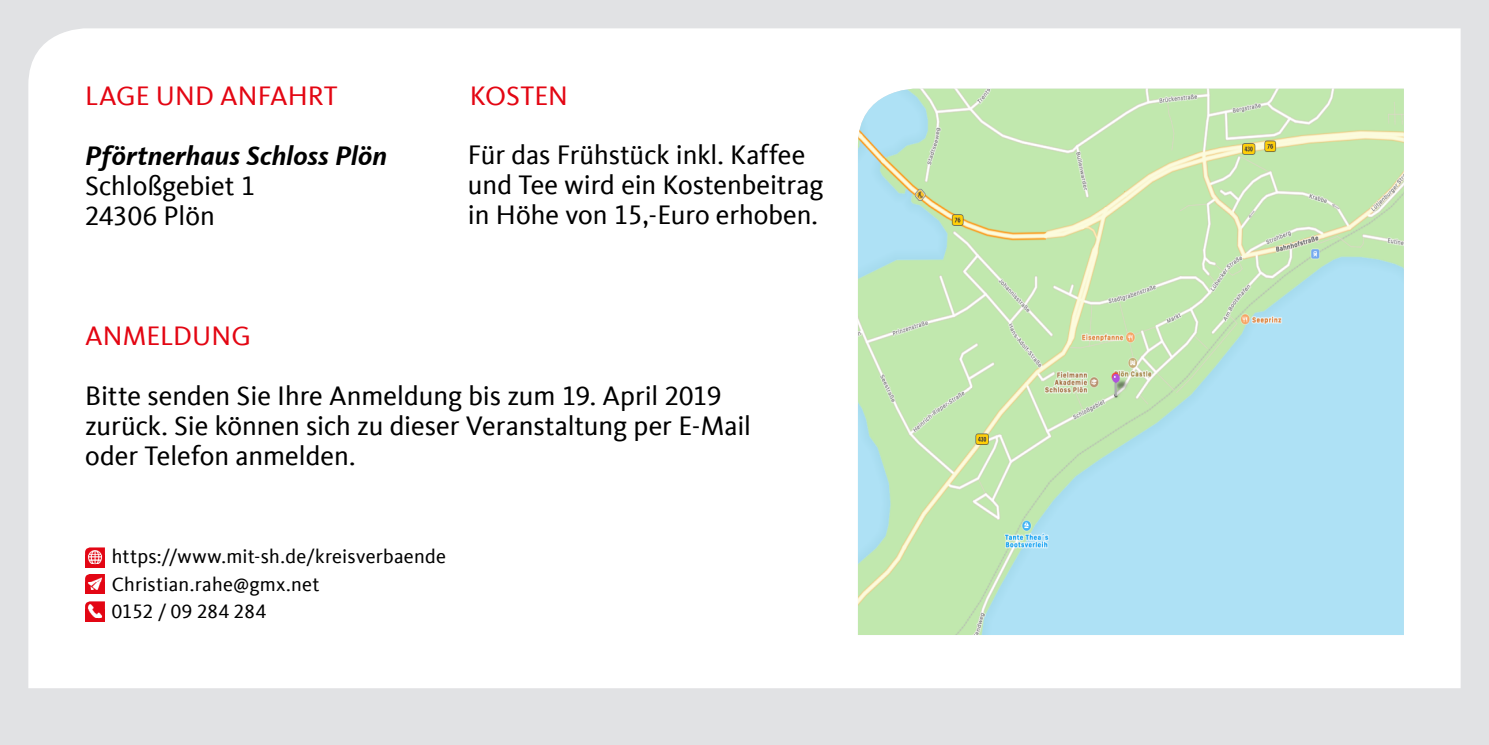
<style>
.page{position:relative;width:1489px;height:745px;background:#fff}
.page>*{position:absolute;margin:0;border:0;box-sizing:border-box;transform-origin:0 0}
.t1{font:27.5px/30px "CDU Kievit Tab";letter-spacing:-.005em;color:#000}
.t2{font:27.5px "CDU Kievit Tab";letter-spacing:.005em;color:#e30613}
.t3{font:italic 700 27.5px "CDU Kievit Tab";letter-spacing:.005em;color:#000}
.t4{font:20px/27.5px "CDU Kievit Tab";letter-spacing:.01em;color:#000}
</style>
<div class="page">
<div style="left:0;top:0;width:1488px;height:744px;background:#e1e2e4"></div>
<div style="left:28px;top:28px;width:1432px;height:659px;background:#fff"></div>
<img style="left:85px;top:573px;width:20px;height:20px">
<img style="left:85px;top:547px;width:20px;height:20px">
<img style="left:85px;top:601px;width:20px;height:20px">
<img style="left:857px;top:89px;width:546px;height:545px">
<p class="t2" style="left:85px;top:80px;width:254px">LAGE UND ANFAHRT</p>
<p class="t2" style="left:470px;top:80px;width:99px">KOSTEN</p>
<p class="t3" style="left:85px;top:139px;width:303px">Pförtnerhaus Schloss Plön</p>
<p class="t1" style="left:85px;top:171px;width:172px">Schloßgebiet 1<br>24306 Plön</p>
<p class="t1" style="left:468px;top:140px;width:357px">Für das Frühstück inkl. Kaffee und Tee wird ein Kostenbeitrag in Höhe von 15,-Euro erhoben.</p>
<p class="t2" style="left:85px;top:320px;width:167px">ANMELDUNG</p>
<p class="t1" style="left:85px;top:381px;width:667px">Bitte senden Sie Ihre Anmeldung bis zum 19. April 2019 zurück. Sie können sich zu dieser Veranstaltung per E-Mail oder Telefon anmelden.</p>
<p class="t4" style="left:112px;top:542px;width:336px">https://www.mit-sh.de/kreisverbaende<br>Christian.rahe@gmx.net<br>0152 / 09 284 284</p>
</div>
